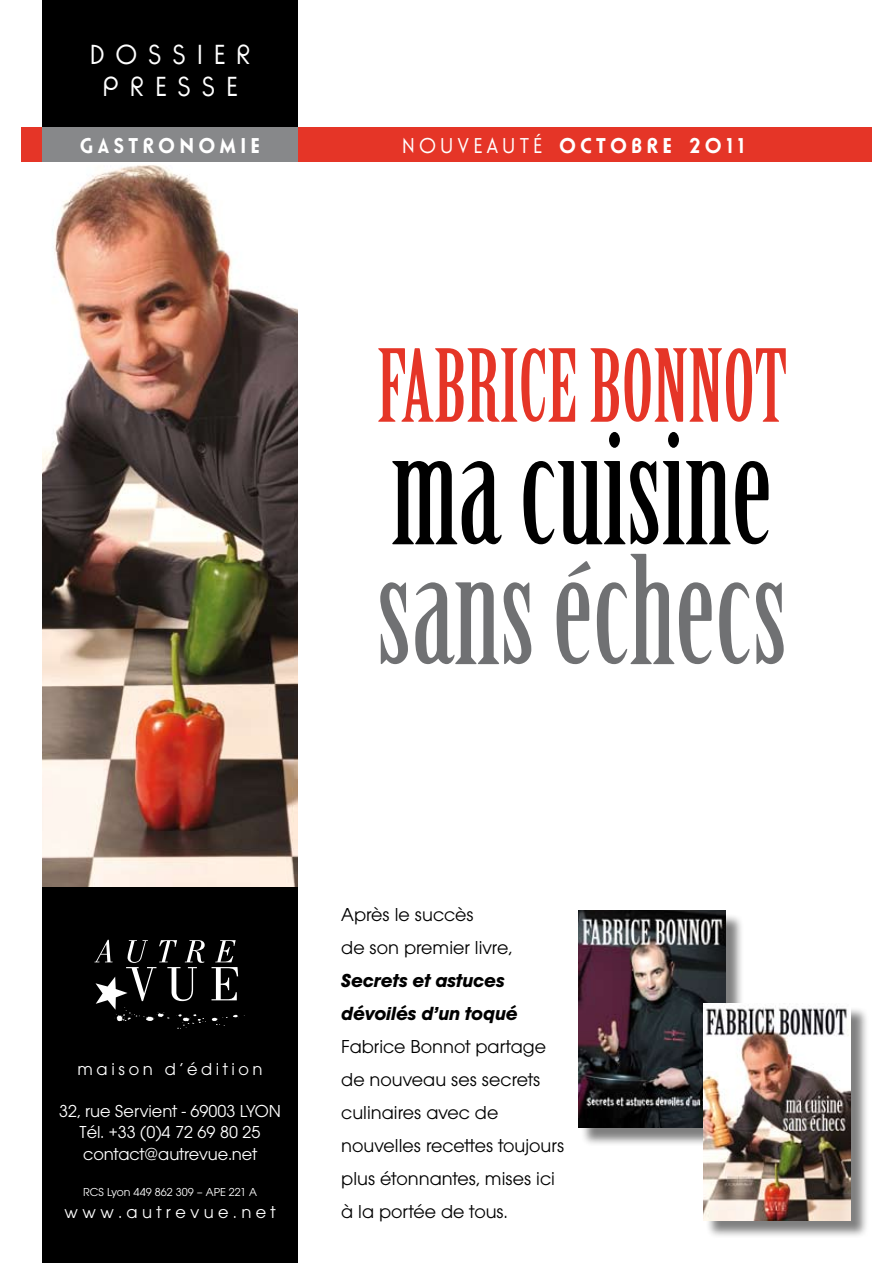
<style>
.page{position:relative;width:893px;height:1263px;background:#fff}
.page>*{position:absolute;margin:0;border:0;box-sizing:border-box;transform-origin:0 0}
.t1{font:149.7px "Birch Std";color:#000}
.t2{font:147px "Birch Std";color:#707173}
.t3{font:98.1px "Birch Std";color:#e53527}
.t4{font:300 27px/32.4px "Ronda IT Cby BT";color:#fff;text-align:center}
.t5{font:700 21px "Ronda IT Cby BT";letter-spacing:.2em;color:#fff}
.t6{font:19.5px/33px "Avant Garde Gothic Itc T";color:#000}
.t7{font:italic 700 19.5px/33px "Avant Garde Gothic Itc T";color:#000}
.t8{font:18px/21.3px "Avant Garde Gothic Itc T";color:#fff;text-align:center}
.t9{font:18px "Avant Garde Gothic Itc T";letter-spacing:.2em;color:#fff}
.t10{font:12px "Avant Garde Gothic Itc T";color:#fff}
.s1{font-weight:300}
</style>
<div class="page">
<div style="left:43px;top:0;width:255px;height:1263px;background:#000"></div>
<img style="left:43px;top:162px;width:255px;height:724px">
<div style="left:21px;top:128px;width:851px;height:34px;background:#e53527"></div>
<svg style="left:94px;top:940px;width:151px;height:89px"></svg>
<div style="left:43px;top:128px;width:255px;height:34px;background:#87888a"></div>
<div style="left:581px;top:913px;width:163px;height:233px;background:#000;opacity:.5"></div>
<img style="left:578px;top:911px;width:147px;height:216px">
<div style="left:705px;top:1006px;width:164px;height:233px;background:#000;opacity:.5"></div>
<img style="left:703px;top:1003px;width:147px;height:217px">
<h3 class="t4" style="left:90px;top:38px;width:162px">D O S S I E R<br>P R E S S E</h3>
<p class="t5" style="left:80px;top:133px;width:182px">GASTRONOMIE</p>
<p class="t5" style="left:402px;top:133px;width:344px"><span class="s1">NOUVEAUTé</span> OCTOBRE 2011</p>
<h3 class="t3" style="left:377px;top:331px;width:411px">FABRICE BONNOT</h3>
<h1 class="t1" style="left:392px;top:406px;width:382px">ma cuisine</h1>
<h2 class="t2" style="left:376px;top:528px;width:412px">sans échecs</h2>
<p class="t9" style="left:78px;top:1059px;width:187px">maison d’édition</p>
<p class="t8" style="left:59px;top:1100px;width:223px">32, rue Servient - 69003 LYON<br>Tél. +33 (0)4 72 69 80 25 contact@autrevue.net</p>
<p class="t10" style="left:83px;top:1185px;width:175px">RCS Lyon 449 862 309 – APE 221 A</p>
<p class="t8" style="left:65px;top:1201px;width:213px">w w w . a u t r e v u e . n e t</p>
<p class="t6" style="left:341px;top:898px;width:172px">Après le succès<br>de son premier livre,</p>
<p class="t7" style="left:341px;top:963px;width:178px">Secrets et astuces dévoilés d’un toqué</p>
<p class="t6" style="left:341px;top:1030px;width:225px">Fabrice Bonnot partage de nouveau ses secrets culinaires avec de nouvelles recettes toujours plus étonnantes, mises ici à la portée de tous.</p>
</div>
